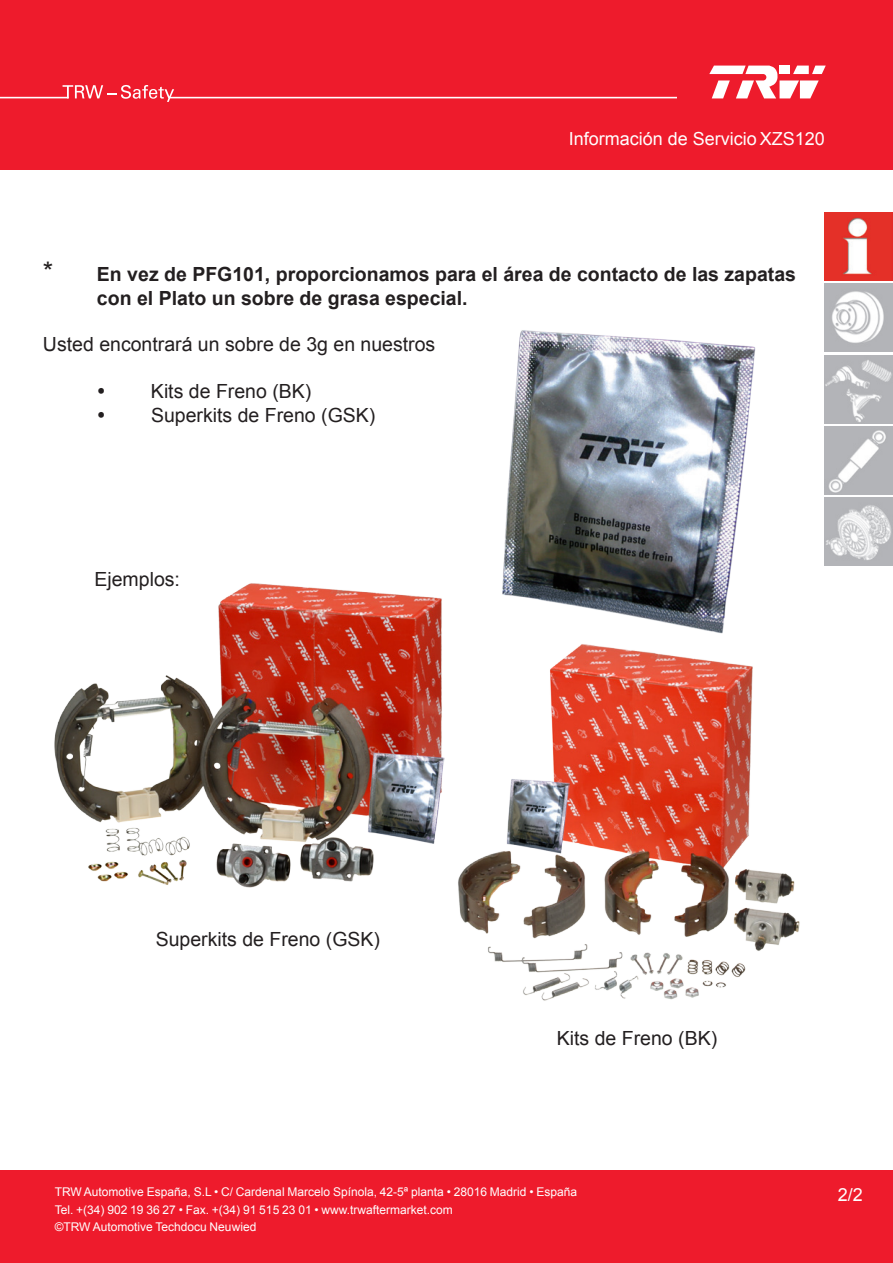
<style>
.page{position:relative;width:893px;height:1263px;background:#ee1b2c}
.page>*{position:absolute;margin:0;border:0;box-sizing:border-box;transform-origin:0 0}
.Haupt_Block_ohne_Tre{font:19.5px "Arial";color:#231f20}
.Haupt_Block_ohne_Tre-2{font:700 19.5px/23.4px "Arial";color:#231f20}
.t1{font:18px "Arial";color:#fff}
.Body_copy{font:12px "Arial";color:#fff}
.s1{font-weight:400;font-size:27px}
</style>
<div class="page">
<svg style="left:63px;top:85px;width:111px;height:17px"></svg>
<hr style="left:0;top:97px;width:69px;height:1px;background:#fff">
<hr style="left:169px;top:97px;width:507px;height:1px;background:#fff">
<svg style="left:709px;top:66px;width:117px;height:32px"></svg>
<div style="left:0;top:171px;width:893px;height:999px;background:#fff"></div>
<img style="left:825px;top:213px;width:68px;height:68px">
<img style="left:825px;top:284px;width:68px;height:68px">
<img style="left:825px;top:355px;width:68px;height:68px">
<img style="left:825px;top:426px;width:68px;height:68px">
<img style="left:825px;top:497px;width:68px;height:68px">
<img style="left:502px;top:330px;width:254px;height:304px">
<img style="left:458px;top:644px;width:342px;height:357px">
<img style="left:54px;top:583px;width:388px;height:304px">
<img style="left:367px;top:749px;width:78px;height:97px">
<img style="left:507px;top:777px;width:63px;height:79px">
<p class="t1" style="left:569px;top:127px;width:258px">Información de Servicio XZS120</p>
<p class="Haupt_Block_ohne_Tre-2" style="left:97px;top:263px;width:701px;text-indent:-54px"><span class="s1">*</span> En vez de PFG101, proporcionamos para el área de contacto de las zapatas con el Plato un sobre de grasa especial.</p>
<p class="Haupt_Block_ohne_Tre" style="left:43px;top:332px;width:394px">Usted encontrará un sobre de 3g en nuestros</p>
<p class="Haupt_Block_ohne_Tre" style="left:97px;top:379px;width:216px">• Kits de Freno (BK)</p>
<p class="Haupt_Block_ohne_Tre" style="left:97px;top:402px;width:280px">• Superkits de Freno (GSK)</p>
<p class="Haupt_Block_ohne_Tre" style="left:94px;top:566px;width:87px">Ejemplos:</p>
<p class="Haupt_Block_ohne_Tre" style="left:156px;top:926px;width:226px">Superkits de Freno (GSK)</p>
<p class="Haupt_Block_ohne_Tre" style="left:557px;top:1025px;width:162px">Kits de Freno (BK)</p>
<p class="Body_copy" style="left:55px;top:1184px;width:524px">TRW Automotive España, S.L • C/ Cardenal Marcelo Spínola, 42-5ª planta • 28016 Madrid • España</p>
<p class="t1" style="left:838px;top:1183px;width:27px">2/2</p>
<p class="Body_copy" style="left:55px;top:1201px;width:400px">Tel. +(34) 902 19 36 27 • Fax. +(34) 91 515 23 01 • www.trwaftermarket.com</p>
<p class="Body_copy" style="left:55px;top:1219px;width:203px">©TRW Automotive Techdocu Neuwied</p>
</div>
